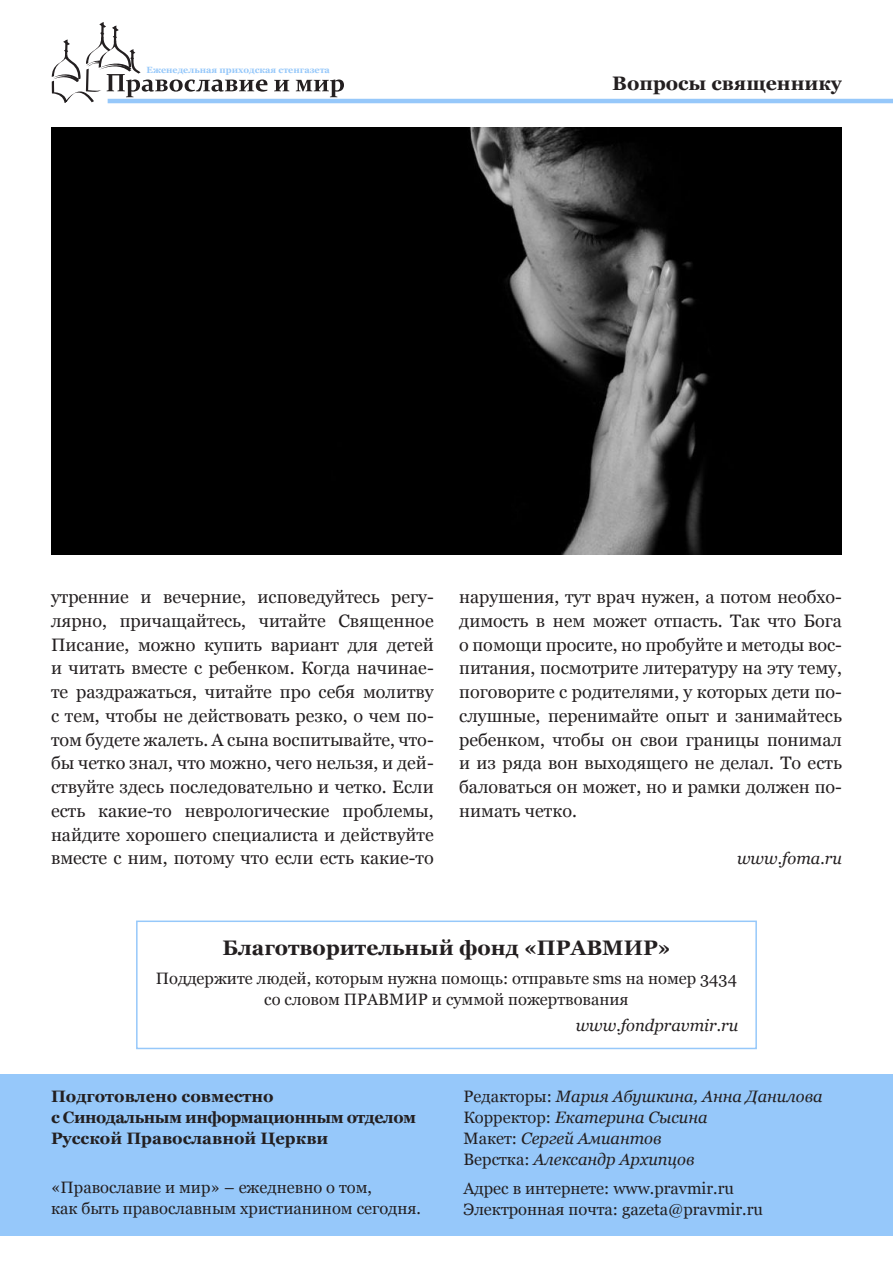
<style>
.page{position:relative;width:893px;height:1263px;background:#fff}
.page>*{position:absolute;margin:0;border:0;box-sizing:border-box;transform-origin:0 0}
.t1{font:700 21px "Georgia";color:#231f20}
.kolontitul{font:700 19.5px "Georgia";color:#231f20}
.Text{font:18px/23.7px "Georgia";color:#231f20;text-align:justify}
.t2{font:16.5px/21px "Georgia";color:#231f20}
.Bibliography{font:italic 16.5px/21px "Georgia";color:#231f20}
.t3{font:700 16.5px/21px "Georgia";color:#231f20}
.t4{font:700 9px "Georgia";color:#96c8fa}
.s1{font-style:normal}
</style>
<div class="page">
<div style="left:0;top:1074px;width:893px;height:162px;background:#96c8fa"></div>
<svg style="left:52px;top:22px;width:215px;height:81px"></svg>
<svg style="left:274px;top:80px;width:15px;height:11px"></svg>
<svg style="left:296px;top:79px;width:48px;height:18px"></svg>
<hr style="left:108px;top:99px;width:785px;height:4px;background:#96c8fa">
<div style="left:136px;top:920px;width:621px;height:129px;border:2px solid #96c8fa"></div>
<img style="left:51px;top:128px;width:791px;height:426px">
<p class="t4" style="left:147px;top:64px;width:185px">Еженедельная приходская стенгазета</p>
<p class="kolontitul" style="left:612px;top:71px;width:231px">Вопросы священнику</p>
<p class="Text" style="left:51px;top:585px;width:384px">утренние и вечерние, исповедуйтесь регу&shy;лярно, причащайтесь, читайте Священное Писание, можно купить вариант для детей и читать вместе с ребенком. Когда начинае&shy;те раздражаться, читайте про себя молитву с тем, чтобы не действовать резко, о чем по&shy;том будете жалеть. А сына воспитывайте, что&shy;бы четко знал, что можно, чего нельзя, и дей&shy;ствуйте здесь последовательно и четко. Если есть какие-то неврологические проблемы, найдите хорошего специалиста и действуйте вместе с ним, потому что если есть какие-то</p>
<p class="Text" style="left:459px;top:585px;width:384px">нарушения, тут врач нужен, а потом необхо&shy;димость в нем может отпасть. Так что Бога о помощи просите, но пробуйте и методы вос&shy;питания, посмотрите литературу на эту тему, поговорите с родителями, у которых дети по&shy;слушные, перенимайте опыт и занимайтесь ребенком, чтобы он свои границы понимал и из ряда вон выходящего не делал. То есть баловаться он может, но и рамки должен по&shy;нимать четко.</p>
<p class="Bibliography" style="left:737px;top:848px;width:106px">www.foma.ru</p>
<p class="t1" style="left:222px;top:934px;width:450px">Благотворительный фонд «ПРАВМИР»</p>
<p class="t2" style="left:156px;top:968px;width:583px;text-align:center">Поддержите людей, которым нужна помощь: отправьте sms на номер 3434 со словом ПРАВМИР и суммой пожертвования</p>
<p class="Bibliography" style="left:576px;top:1015px;width:164px">www.fondpravmir.ru</p>
<p class="t3" style="left:51px;top:1085px;width:367px">Подготовлено совместно<br>с Синодальным информационным отделом<br>Русской Православной Церкви</p>
<p class="t2" style="left:51px;top:1177px;width:372px">«Православие и мир» – ежедневно о том,<br>как быть православным христианином сегодня.</p>
<p class="Bibliography" style="left:463px;top:1086px;width:361px"><span class="s1">Редакторы:</span> Мария Абушкина, Анна Данилова<br><span class="s1">Корректор:</span> Екатерина Сысина<br><span class="s1">Макет:</span> Сергей Амиантов<br><span class="s1">Верстка:</span> Александр Архипцов</p>
<p class="t2" style="left:463px;top:1178px;width:301px">Адрес в интернете: www.pravmir.ru<br>Электронная почта: gazeta@pravmir.ru</p>
</div>
